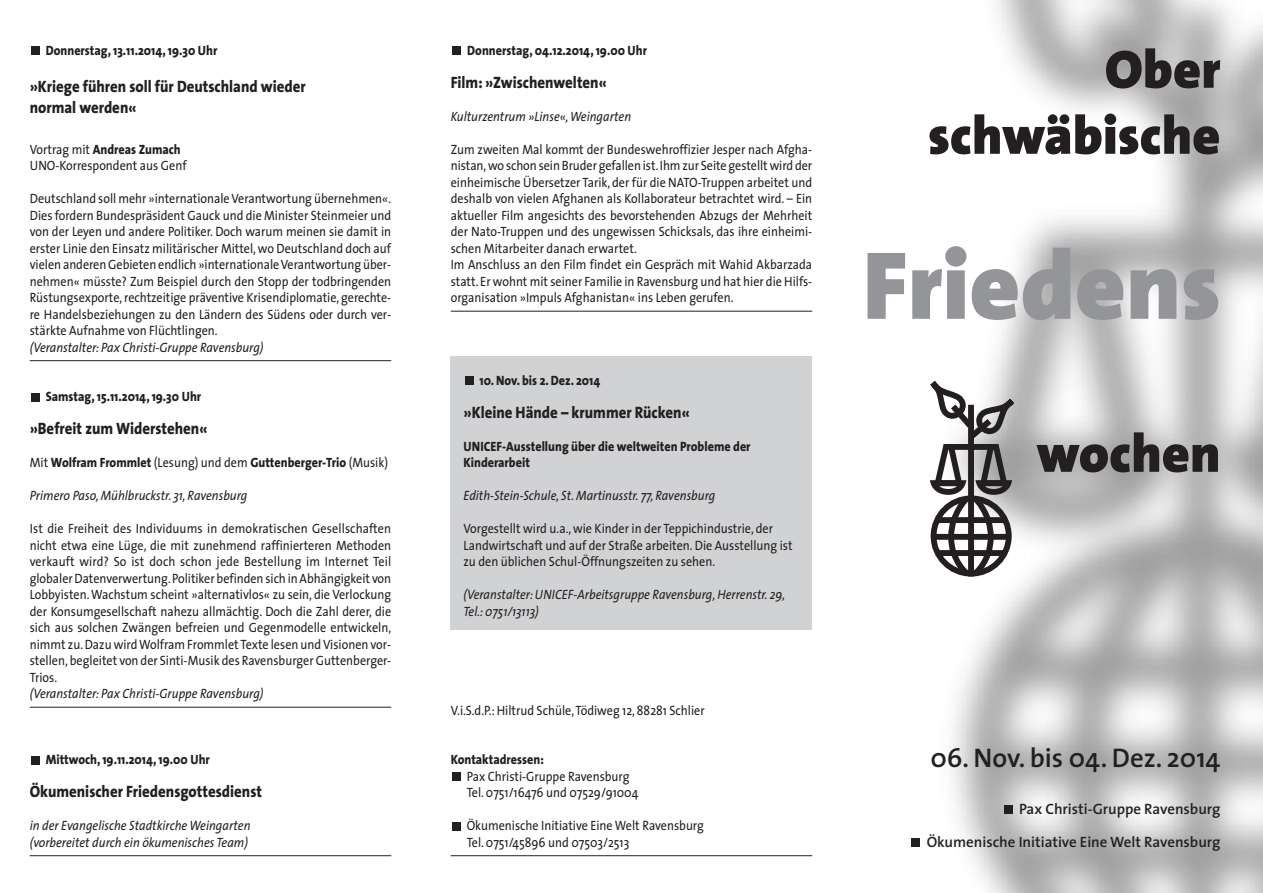
<style>
.page{position:relative;width:1263px;height:893px;background:#fff}
.page>*{position:absolute;margin:0;border:0;box-sizing:border-box;transform-origin:0 0}
.t1{font:900 97.5px "The Sans";color:#939598}
.t2{font:900 54px/66px "The Sans";color:#231f20;text-align:right}
.t3{font:600 27px "The Sans";color:#231f20}
.t4{font:800 16.5px/21px "The Sans";color:#231f20;scale:.9 1}
.t5{font:600 15px "The Sans";color:#231f20}
.t6{font:13.5px/16.5px "The Sans";color:#231f20;scale:.9 1}
.t7{font:italic 13.5px/16.5px "The Sans";color:#231f20;scale:.9 1}
.t8{font:800 13.5px/16.5px "The Sans";color:#231f20;scale:.9 1}
.s1{font-weight:800}
.s2{font-weight:400}
</style>
<div class="page">
<div style="left:451px;top:356px;width:361px;height:273px;background:#d1d2d4"></div>
<img style="left:911px;top:0;width:352px;height:893px">
<hr style="left:30px;top:360px;width:361px;height:1px;background:#231f20">
<hr style="left:30px;top:707px;width:361px;height:1px;background:#231f20">
<hr style="left:30px;top:855px;width:361px;height:1px;background:#231f20">
<div style="left:31px;top:46px;width:9px;height:9px;background:#231f20"></div>
<div style="left:31px;top:393px;width:9px;height:8px;background:#231f20"></div>
<div style="left:31px;top:756px;width:9px;height:8px;background:#231f20"></div>
<hr style="left:451px;top:311px;width:361px;height:1px;background:#231f20">
<hr style="left:451px;top:855px;width:361px;height:1px;background:#231f20">
<div style="left:452px;top:46px;width:9px;height:9px;background:#231f20"></div>
<div style="left:465px;top:376px;width:8px;height:9px;background:#231f20"></div>
<div style="left:452px;top:772px;width:9px;height:9px;background:#231f20"></div>
<div style="left:452px;top:822px;width:9px;height:8px;background:#231f20"></div>
<div style="left:912px;top:838px;width:8px;height:9px;background:#231f20"></div>
<div style="left:1004px;top:805px;width:8px;height:9px;background:#231f20"></div>
<svg style="left:926px;top:377px;width:92px;height:202px"></svg>
<p class="t8" style="left:46px;top:43px;width:192px">Donnerstag, 13.11.2014, 19.30 Uhr</p>
<p class="t4" style="left:30px;top:78px;width:308px">»Kriege führen soll für Deutschland wieder normal werden«</p>
<p class="t6" style="left:30px;top:142px;width:176px">Vortrag mit <span class="s1">Andreas Zumach<br></span>UNO-Korrespondent aus Genf</p>
<p class="t6" style="left:30px;top:192px;width:403px;text-align:justify">Deutschland soll mehr »internationaleVerantwortung übernehmen«.<br>Dies fordern Bundespräsident Gauck und die Minister Steinmeier und von der Leyen und andere Politiker. Doch warum meinen sie damit in erster Linie den Einsatz militärischer Mittel,wo Deutschland doch auf vielen anderenGebieten endlich »internationaleVerantwortung über&shy;nehmen« müsste? Zum Beispiel durch den Stopp der todbringenden Rüstungsexporte,rechtzeitige präventive Krisendiplomatie, gerechte&shy;re Handelsbeziehungen zu den Ländern des Südens oder durch ver&shy;stärkte Aufnahme von Flüchtlingen.</p>
<p class="t7" style="left:30px;top:340px;width:261px">(Veranstalter: Pax Christi-Gruppe Ravensburg)</p>
<p class="t8" style="left:46px;top:390px;width:174px">Samstag, 15.11.2014, 19.30 Uhr</p>
<p class="t4" style="left:30px;top:420px;width:199px">»Befreit zum Widerstehen«</p>
<p class="t8" style="left:30px;top:456px;width:400px"><span class="s2">Mit</span> Wolfram Frommlet <span class="s2">(Lesung) und dem</span> Guttenberger-Trio <span class="s2">(Musik)</span></p>
<p class="t7" style="left:30px;top:489px;width:243px">Primero Paso, Mühlbruckstr. 31, Ravensburg</p>
<p class="t6" style="left:30px;top:522px;width:403px;text-align:justify">Ist die Freiheit des Individuums in demokratischen Gesellschaften nicht etwa eine Lüge, die mit zunehmend raffinierteren Methoden verkauft wird? So ist doch schon jede Bestellung im Internet Teil globalerDatenverwertung.Politiker befinden sich inAbhängigkeit von Lobbyisten.Wachstum scheint »alternativlos« zu sein, die Verlockung der Konsumgesellschaft nahezu allmächtig. Doch die Zahl derer, die sich aus solchen Zwängen befreien und Gegenmodelle entwickeln, nimmt zu.Dazu wirdWolfram Frommlet Texte lesen undVisionen vor&shy;stellen, begleitet von der Sinti-Musik des Ravensburger Guttenberger-Trios.</p>
<p class="t7" style="left:30px;top:687px;width:261px">(Veranstalter: Pax Christi-Gruppe Ravensburg)</p>
<p class="t8" style="left:46px;top:753px;width:184px">Mittwoch, 19.11.2014, 19.00 Uhr</p>
<p class="t4" style="left:30px;top:783px;width:260px">Ökumenischer Friedensgottesdienst</p>
<p class="t7" style="left:30px;top:819px;width:247px">in der Evangelische Stadtkirche Weingarten (vorbereitet durch ein ökumenisches Team)</p>
<p class="t8" style="left:467px;top:43px;width:201px">Donnerstag, 04.12.2014, 19.00 Uhr</p>
<p class="t4" style="left:451px;top:73px;width:175px">Film: »Zwischenwelten«</p>
<p class="t7" style="left:451px;top:109px;width:202px">Kulturzentrum »Linse«,Weingarten</p>
<p class="t6" style="left:451px;top:142px;width:403px">Zum zweiten Mal kommt der Bundeswehroffizier Jesper nach Afgha&shy;nistan,wo schon sein Bruder gefallen ist.Ihm zur Seite gestellt wird der einheimische Übersetzer Tarik, der für die NATO-Truppen arbeitet und deshalb von vielen Afghanen als Kollaborateur betrachtet wird. – Ein aktueller Film angesichts des bevorstehenden Abzugs der Mehrheit der Nato-Truppen und des ungewissen Schicksals, das ihre einheimi&shy;schen Mitarbeiter danach erwartet.<br>Im Anschluss an den Film findet ein Gespräch mit Wahid Akbarzada statt. Er wohnt mit seiner Familie in Ravensburg und hat hier die Hilfs&shy;organisation »Impuls Afghanistan« ins Leben gerufen.</p>
<p class="t8" style="left:479px;top:373px;width:136px">10. Nov. bis 2. Dez. 2014</p>
<p class="t4" style="left:463px;top:403px;width:253px">»Kleine Hände – krummer Rücken«</p>
<p class="t8" style="left:463px;top:439px;width:320px">UNICEF-Ausstellung über die weltweiten Probleme der<br>Kinderarbeit</p>
<p class="t7" style="left:463px;top:489px;width:281px">Edith-Stein-Schule, St. Martinusstr. 77, Ravensburg</p>
<p class="t6" style="left:463px;top:522px;width:367px">Vorgestellt wird u.a., wie Kinder in der Teppichindustrie, der<br>Landwirtschaft und auf der Straße arbeiten. Die Ausstellung ist zu den üblichen Schul-Öffnungszeiten zu sehen.</p>
<p class="t7" style="left:463px;top:588px;width:359px">(Veranstalter: UNICEF-Arbeitsgruppe Ravensburg, Herrenstr. 29,<br>Tel.: 0751/13113)</p>
<p class="t6" style="left:451px;top:703px;width:284px">V.i.S.d.P.: Hiltrud Schüle,Tödiweg 12, 88281 Schlier</p>
<p class="t8" style="left:451px;top:753px;width:105px">Kontaktadressen:</p>
<p class="t6" style="left:467px;top:769px;width:192px">Pax Christi-Gruppe Ravensburg<br>Tel. 0751/16476 und 07529/91004</p>
<p class="t6" style="left:467px;top:819px;width:265px">Ökumenische Initiative Eine Welt Ravensburg<br>Tel. 0751/45896 und 07503/2513</p>
<h2 class="t2" style="left:928px;top:41px;width:294px">Ober schwäbische</h2>
<h1 class="t1" style="left:863px;top:248px;width:359px">Friedens</h1>
<h2 class="t2" style="left:1036px;top:425px;width:185px">wochen</h2>
<h3 class="t3" style="left:930px;top:748px;width:292px">06. Nov. bis 04. Dez. 2014</h3>
<p class="t5" style="left:1019px;top:803px;width:203px">Pax Christi-Gruppe Ravensburg</p>
<p class="t5" style="left:927px;top:836px;width:295px">Ökumenische Initiative Eine Welt Ravensburg</p>
</div>
